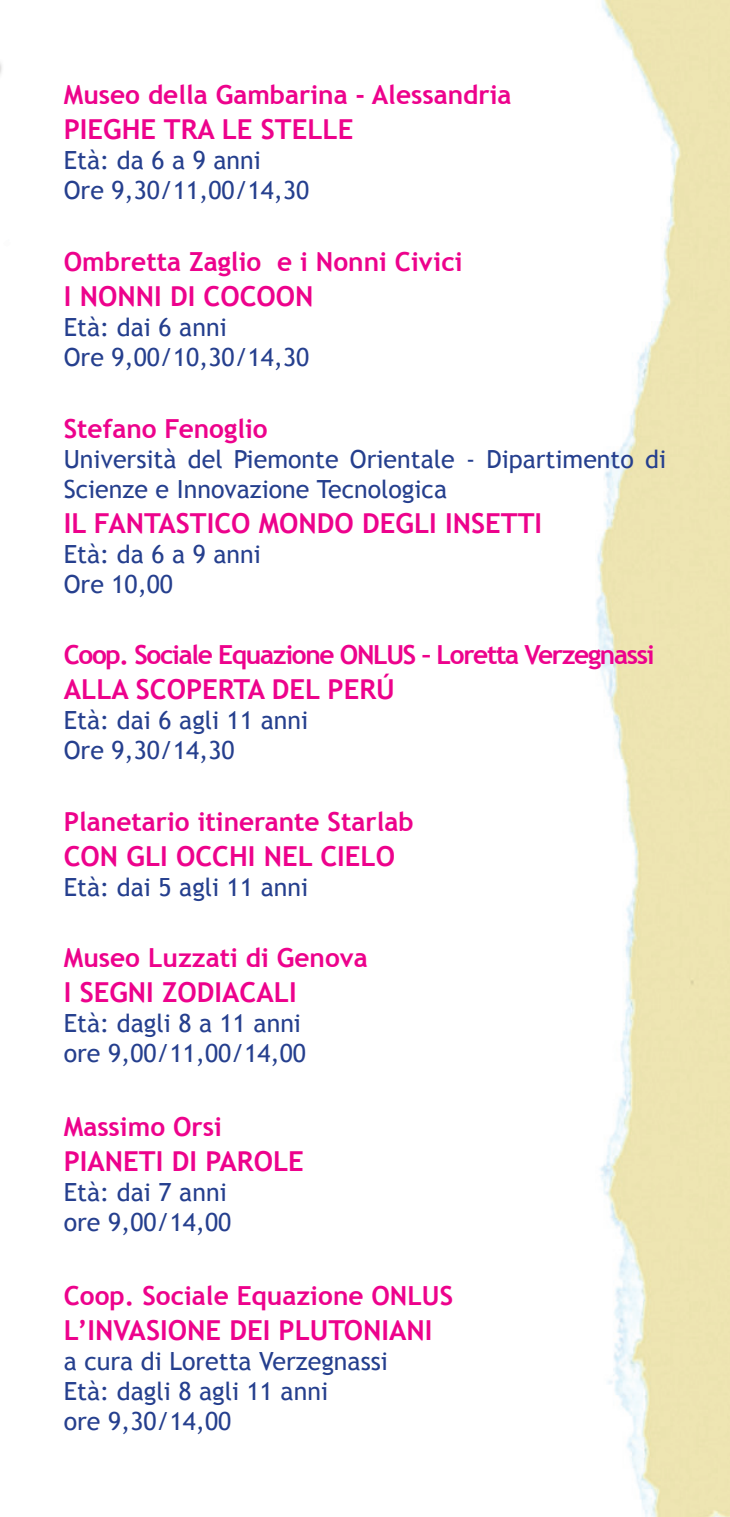
<style>
.page{position:relative;width:730px;height:1517px;background:#fff}
.page>*{position:absolute;margin:0;border:0;box-sizing:border-box;transform-origin:0 0}
.t1{font:700 27.5px "Trebuchet MS";color:#ed028c}
.t2{font:700 26.25px "Trebuchet MS";color:#ed028c}
.t3{font:700 26.25px "Trebuchet MS";letter-spacing:-.05em;color:#ed028c}
.t4{font:25px/30px "Trebuchet MS";color:#253f8e}
</style>
<div class="page">
<img style="left:596px;top:0;width:134px;height:1517px">
<img style="left:0;top:62px;width:2px;height:13px">
<p class="t2" style="left:64px;top:79px;width:449px">Museo della Gambarina - Alessandria</p>
<p class="t1" style="left:64px;top:112px;width:291px">PIEGHE TRA LE STELLE</p>
<p class="t4" style="left:64px;top:146px;width:247px">Età: da 6 a 9 anni<br>Ore 9,30/11,00/14,30</p>
<p class="t2" style="left:64px;top:245px;width:400px">Ombretta Zaglio e i Nonni Civici</p>
<p class="t1" style="left:64px;top:279px;width:251px">I NONNI DI COCOON</p>
<p class="t4" style="left:64px;top:312px;width:247px">Età: dai 6 anni<br>Ore 9,00/10,30/14,30</p>
<p class="t2" style="left:64px;top:412px;width:205px">Stefano Fenoglio</p>
<p class="t4" style="left:64px;top:444px;width:604px">Università del Piemonte Orientale - Dipartimento di<br>Scienze e Innovazione Tecnologica</p>
<p class="t1" style="left:64px;top:505px;width:480px">IL FANTASTICO MONDO DEGLI INSETTI</p>
<p class="t4" style="left:64px;top:539px;width:199px">Età: da 6 a 9 anni<br>Ore 10,00</p>
<p class="t3" style="left:64px;top:638px;width:592px">Coop. Sociale Equazione ONLUS – Loretta Verzegnassi</p>
<p class="t1" style="left:64px;top:672px;width:333px">ALLA SCOPERTA DEL PERÚ</p>
<p class="t4" style="left:64px;top:705px;width:246px">Età: dai 6 agli 11 anni<br>Ore 9,30/14,30</p>
<p class="t2" style="left:64px;top:805px;width:351px">Planetario itinerante Starlab</p>
<p class="t1" style="left:64px;top:838px;width:333px">CON GLI OCCHI NEL CIELO</p>
<p class="t4" style="left:64px;top:872px;width:246px">Età: dai 5 agli 11 anni</p>
<p class="t2" style="left:64px;top:941px;width:305px">Museo Luzzati di Genova</p>
<p class="t1" style="left:64px;top:975px;width:234px">I SEGNI ZODIACALI</p>
<p class="t4" style="left:64px;top:1008px;width:244px">Età: dagli 8 a 11 anni ore 9,00/11,00/14,00</p>
<p class="t2" style="left:64px;top:1110px;width:160px">Massimo Orsi</p>
<p class="t1" style="left:64px;top:1144px;width:242px">PIANETI DI PAROLE</p>
<p class="t4" style="left:64px;top:1177px;width:169px">Età: dai 7 anni ore 9,00/14,00</p>
<p class="t2" style="left:64px;top:1279px;width:391px">Coop. Sociale Equazione ONLUS</p>
<p class="t1" style="left:64px;top:1313px;width:370px">L’INVASIONE DEI PLUTONIANI</p>
<p class="t4" style="left:64px;top:1346px;width:326px">a cura di Loretta Verzegnassi<br>Età: dagli 8 agli 11 anni<br>ore 9,30/14,00</p>
</div>
